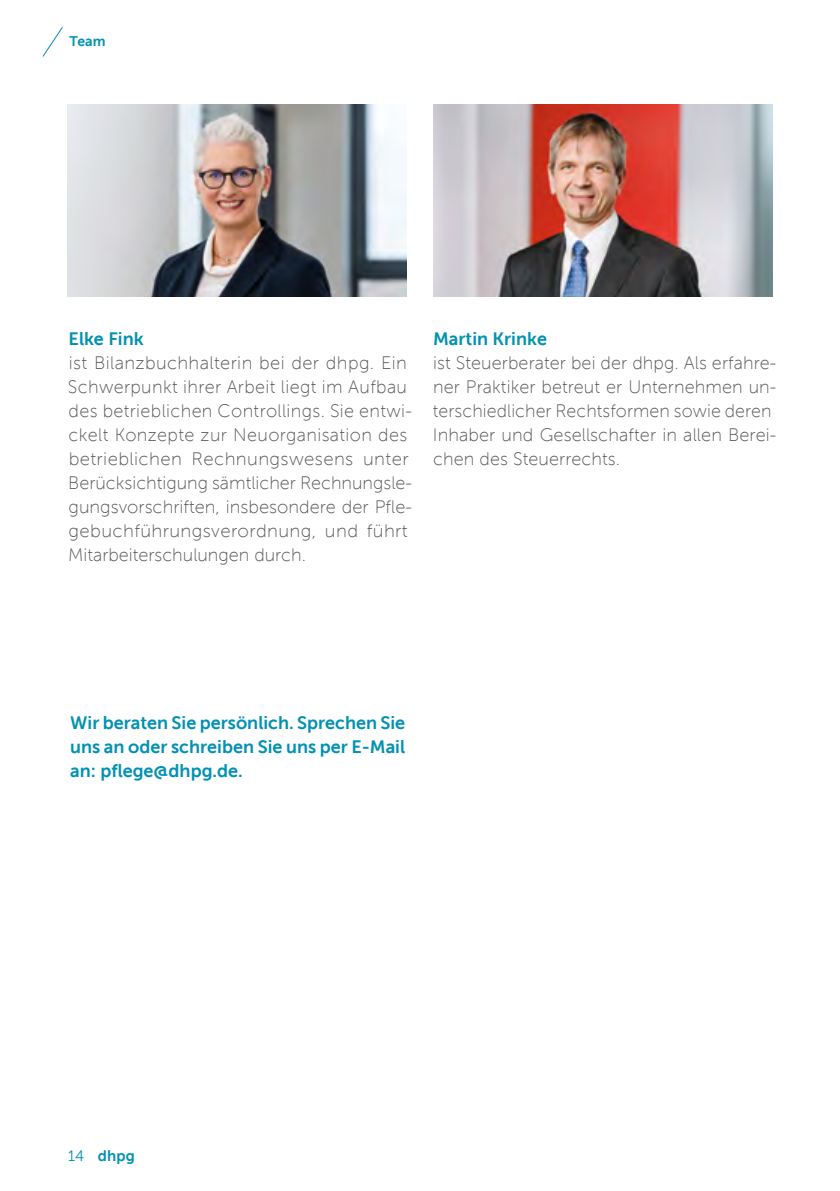
<style>
.page{position:relative;width:840px;height:1191px;background:#fff}
.page>*{position:absolute;margin:0;border:0;box-sizing:border-box;transform-origin:0 0}
.t1{font:18px/24px "Museofordhpg";letter-spacing:.005em;color:#575756}
.t2{font:800 18px/24px "Museofordhpg";color:#0091b3;text-align:justify}
.t3{font:800 15px "Museofordhpg";color:#0091b3}
.t4{font:800 14px "Museofordhpg";color:#0091b3}
.s1{font-weight:700}
</style>
<div class="page">
<img style="left:433px;top:105px;width:338px;height:192px">
<img style="left:68px;top:105px;width:339px;height:192px">
<svg style="left:42px;top:27px;width:21px;height:30px"></svg>
<p class="t4" style="left:69px;top:34px;width:37px">Team</p>
<p class="t2" style="left:69px;top:326px;width:76px">Elke Fink</p>
<p class="t1" style="left:68px;top:351px;width:345px">ist Bilanzbuchhalterin bei der dhpg. Ein Schwerpunkt ihrer Arbeit liegt im Aufbau des betrieblichen Controllings. Sie entwi&shy;ckelt Konzepte zur Neuorganisation des betrieblichen Rechnungswesens unter Berücksichtigung sämtlicher Rechnungsle&shy;gungsvorschriften, insbesondere der Pfle&shy;gebuchführungsverordnung, und führt Mitarbeiterschulungen durch.</p>
<p class="t2" style="left:433px;top:326px;width:115px">Martin Krinke</p>
<p class="t1" style="left:432px;top:351px;width:345px">ist Steuerberater bei der dhpg. Als erfahre&shy;ner Praktiker betreut er Unternehmen un&shy;terschiedlicher Rechtsformen sowie deren Inhaber und Gesellschafter in allen Berei&shy;chen des Steuerrechts.</p>
<p class="t2" style="left:70px;top:710px;width:336px">Wir beraten Sie persönlich. Sprechen Sie uns an oder schreiben Sie uns per E-Mail an: pflege@dhpg.de.</p>
<p class="t3" style="left:68px;top:1147px;width:68px"><span class="s1">14</span> dhpg</p>
</div>
